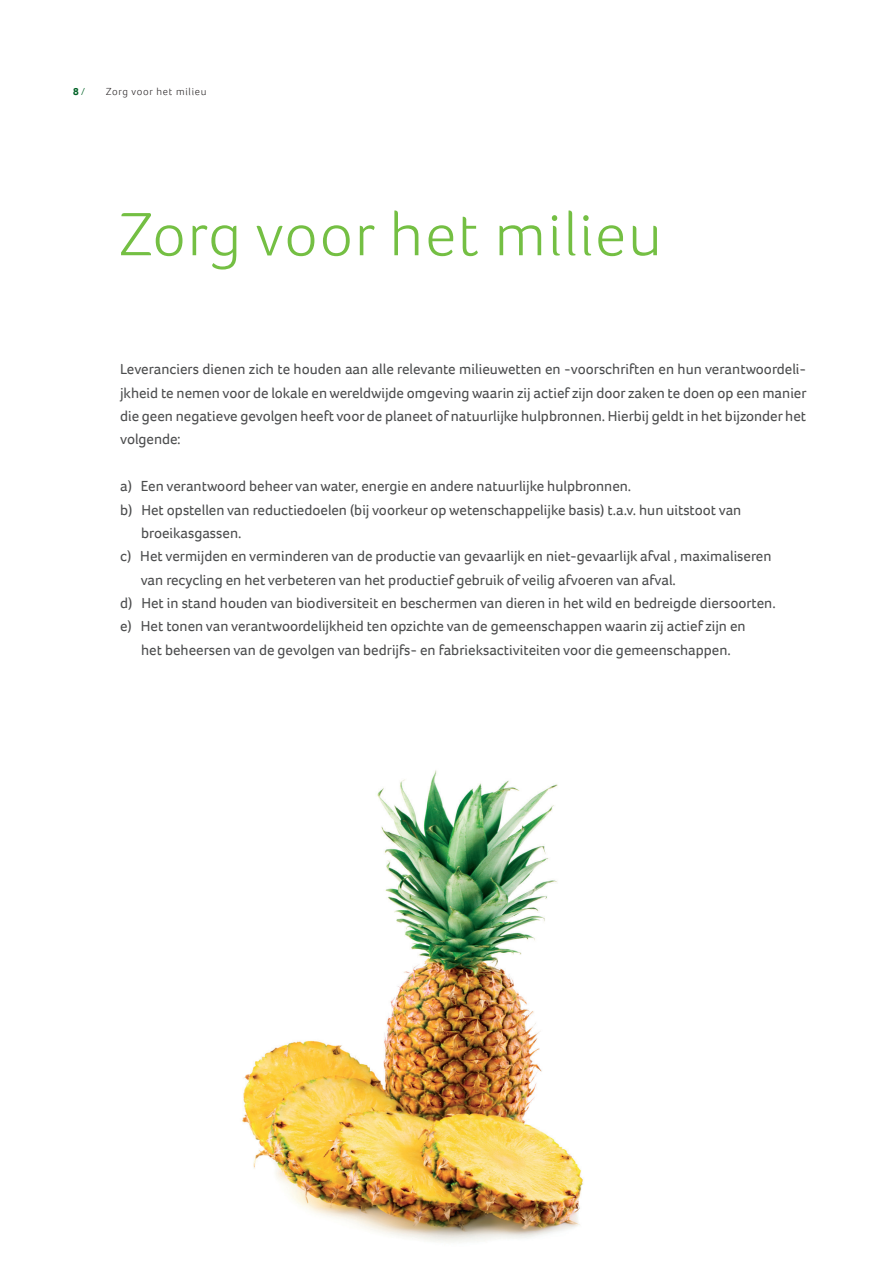
<style>
.page{position:relative;width:893px;height:1263px;background:#fff}
.page>*{position:absolute;margin:0;border:0;box-sizing:border-box;transform-origin:0 0}
.t1{font:300 63px "Foco";letter-spacing:.025em;color:#74bf43}
.t2{font:15px/23.4px "Foco";color:#4b4c4d;text-align:justify}
.t3{font:300 10.5px "Foco";letter-spacing:.075em;color:#231f20}
.t4{font:700 10.5px "Foco";color:#016226}
.s1{font-weight:300}
</style>
<div class="page">
<img style="left:242px;top:770px;width:341px;height:473px">
<p class="t4" style="left:73px;top:84px;width:13px">8 <span class="s1">/</span></p>
<p class="t3" style="left:106px;top:84px;width:102px">Zorg voor het milieu</p>
<h1 class="t1" style="left:120px;top:192px;width:543px">Zorg voor het milieu</h1>
<p class="t2" style="left:120px;top:357px;width:688px">Leveranciers dienen zich te houden aan alle relevante milieuwetten en -voorschriften en hun verantwoordeli&shy;jkheid te nemen voor de lokale en wereldwijde omgeving waarin zij actief zijn door zaken te doen op een manier die geen negatieve gevolgen heeft voor de planeet of natuurlijke hulpbronnen. Hierbij geldt in het bijzonder het volgende:</p>
<p class="t2" style="left:120px;top:474px;width:513px">a) Een verantwoord beheer van water, energie en andere natuurlijke hulpbronnen.</p>
<p class="t2" style="left:120px;top:498px;width:623px">b) Het opstellen van reductiedoelen (bij voorkeur op wetenschappelijke basis) t.a.v. hun uitstoot van</p>
<p class="t2" style="left:141px;top:521px;width:102px">broeikasgassen.</p>
<p class="t2" style="left:120px;top:544px;width:653px">c) Het vermijden en verminderen van de productie van gevaarlijk en niet-gevaarlijk afval , maximaliseren</p>
<p class="t2" style="left:141px;top:568px;width:537px">van recycling en het verbeteren van het productief gebruik of veilig afvoeren van afval.</p>
<p class="t2" style="left:120px;top:591px;width:657px">d) Het in stand houden van biodiversiteit en beschermen van dieren in het wild en bedreigde diersoorten.</p>
<p class="t2" style="left:120px;top:614px;width:627px">e) Het tonen van verantwoordelijkheid ten opzichte van de gemeenschappen waarin zij actief zijn en</p>
<p class="t2" style="left:141px;top:638px;width:591px">het beheersen van de gevolgen van bedrijfs- en fabrieksactiviteiten voor die gemeenschappen.</p>
</div>
